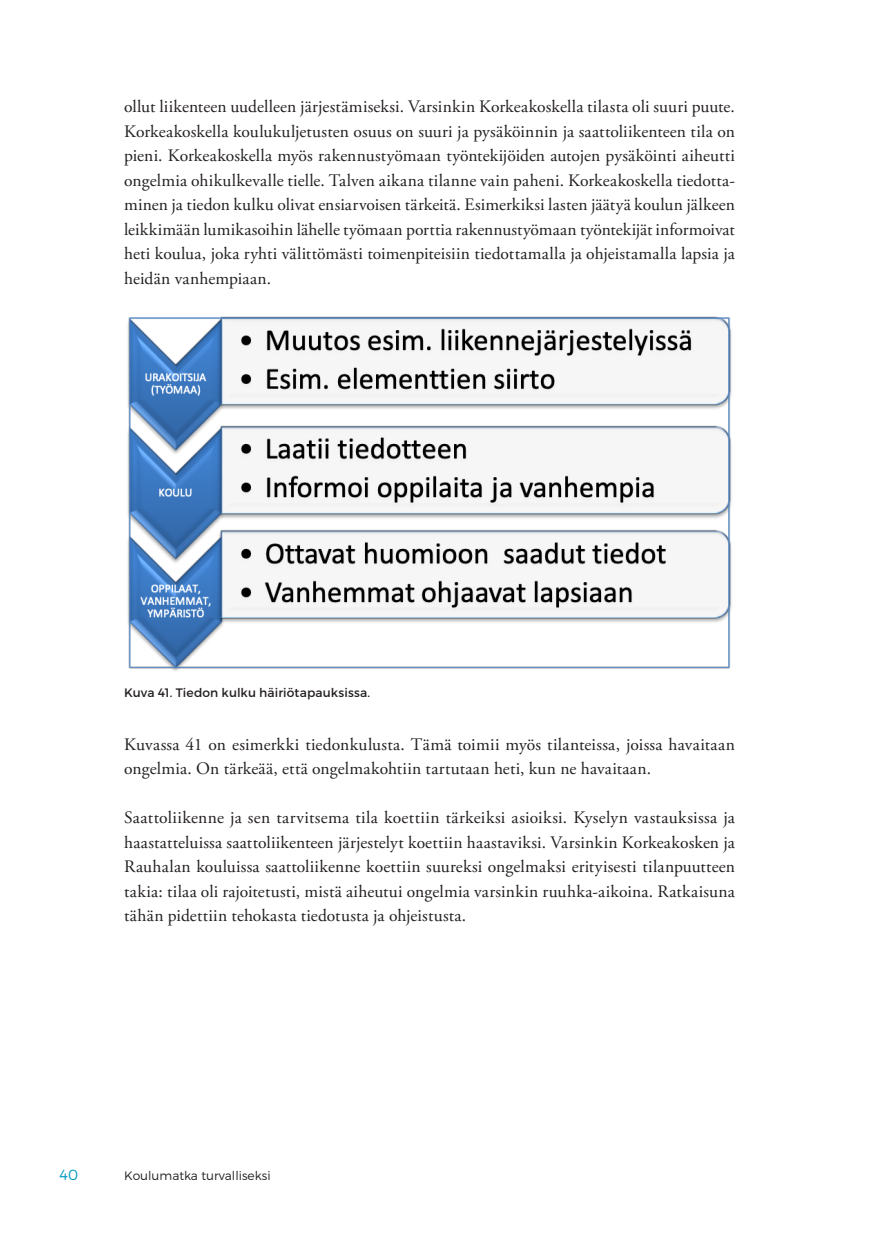
<style>
.page{position:relative;width:874px;height:1241px;background:#fff}
.page>*{position:absolute;margin:0;border:0;box-sizing:border-box;transform-origin:0 0}
.t1{font:17.5px/24.5px "Adobe Garamond Pro";letter-spacing:.01em;color:#231f20;text-align:justify}
.t2{font:300 14.7px "Montserrat";color:#0099bf}
.t3{font:12.25px "Montserrat";letter-spacing:.01em;color:#231f20}
.t4{font:300 12.25px "Montserrat";color:#231f20}
</style>
<div class="page">
<img style="left:128px;top:316px;width:604px;height:355px">
<p class="t1" style="left:124px;top:95px;width:612px">ollut liikenteen uudelleen järjestämiseksi. Varsinkin Korkeakoskella tilasta oli suuri puute.<br>Korkeakoskella koulukuljetusten osuus on suuri ja pysäköinnin ja saattoliikenteen tila on pieni. Korkeakoskella myös rakennustyömaan työntekijöiden autojen pysäköinti aiheutti ongelmia ohikulkevalle tielle. Talven aikana tilanne vain paheni. Korkeakoskella tiedotta&shy;minen ja tiedon kulku olivat ensiarvoisen tärkeitä. Esimerkiksi lasten jäätyä koulun jälkeen leikkimään lumikasoihin lähelle työmaan porttia rakennustyömaan työntekijät informoivat heti koulua, joka ryhti välittömästi toimenpiteisiin tiedottamalla ja ohjeistamalla lapsia ja heidän vanhempiaan.</p>
<p class="t3" style="left:124px;top:684px;width:247px">Kuva 41. Tiedon kulku häiriötapauksissa.</p>
<p class="t1" style="left:124px;top:732px;width:612px">Kuvassa 41 on esimerkki tiedonkulusta. Tämä toimii myös tilanteissa, joissa havaitaan ongelmia. On tärkeää, että ongelmakohtiin tartutaan heti, kun ne havaitaan.</p>
<p class="t1" style="left:124px;top:805px;width:612px">Saattoliikenne ja sen tarvitsema tila koettiin tärkeiksi asioiksi. Kyselyn vastauksissa ja haastatteluissa saattoliikenteen järjestelyt koettiin haastaviksi. Varsinkin Korkeakosken ja Rauhalan kouluissa saattoliikenne koettiin suureksi ongelmaksi erityisesti tilanpuutteen takia: tilaa oli rajoitetusti, mistä aiheutui ongelmia varsinkin ruuhka-aikoina. Ratkaisuna tähän pidettiin tehokasta tiedotusta ja ohjeistusta.</p>
<p class="t2" style="left:60px;top:1165px;width:20px">40</p>
<p class="t4" style="left:124px;top:1167px;width:148px">Koulumatka turvalliseksi</p>
</div>
